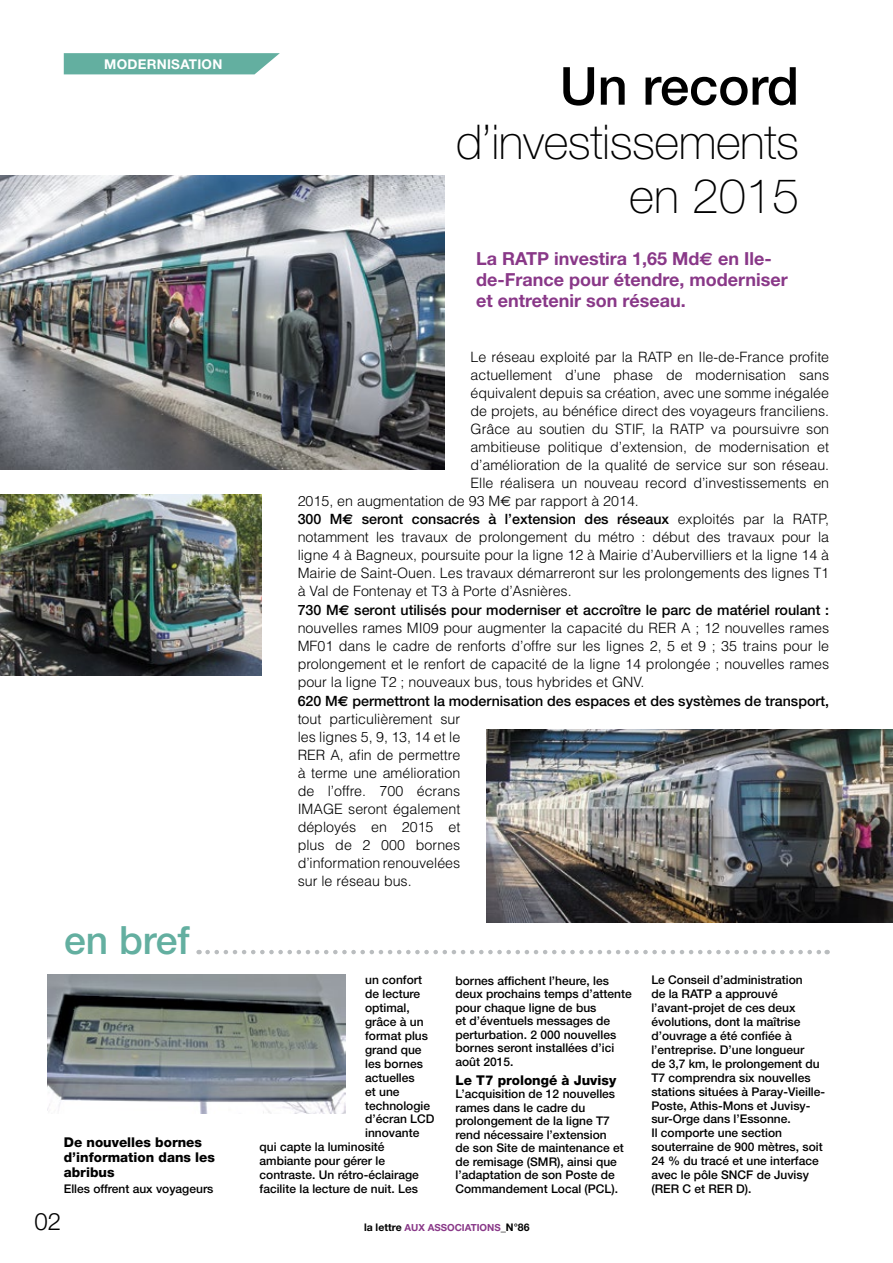
<style>
.page{position:relative;width:893px;height:1263px;background:#fff}
.page>*{position:absolute;margin:0;border:0;box-sizing:border-box;transform-origin:0 0}
.t1{font:500 52.5px "Helvetica Neue";color:#000}
.t2{font:100 48px/54px "Helvetica Neue";letter-spacing:-.01em;color:#000;text-align:right}
.t3{font:500 39px "Helvetica Neue";color:#63afa0}
.t4{font:300 24px "Helvetica Neue";color:#000}
.t5{font:700 18px/21px "Helvetica Neue";color:#893888}
.t6{font:300 14.25px/18px "Helvetica";color:#000;text-align:justify}
.t7{font:500 14.25px "Helvetica Neue";color:#000}
.t8{font:800 13.5px/15px "Helvetica Neue";color:#000}
.t9{font:700 13.5px "Helvetica Neue";letter-spacing:.02em;color:#fff}
.t10{font:500 12px/14px "Helvetica Neue";color:#000}
.t11{font:700 9.75px "Helvetica Neue";color:#893888}
.s1{font-family:"Euro Sans"}
.s2{font-family:"Euro Sans";font-weight:400}
.s3{font-family:"Euro Sans";font-weight:700}
.s4{font-family:"Helvetica";font-weight:300}
.s5{font-size:10.5px;color:#000}
</style>
<div class="page">
<svg style="left:64px;top:53px;width:216px;height:22px;background:#71b6a8"></svg>
<svg style="left:208px;top:950px;width:620px;height:4px"></svg>
<img style="left:47px;top:974px;width:299px;height:139px">
<img style="left:0;top:175px;width:444px;height:294px">
<img style="left:487px;top:729px;width:406px;height:194px">
<img style="left:0;top:494px;width:261px;height:182px">
<p class="t9" style="left:104px;top:56px;width:120px">MODERNISATION</p>
<h3 class="t3" style="left:64px;top:917px;width:127px">en bref</h3>
<p class="t8" style="left:64px;top:1135px;width:153px">De nouvelles bornes d’information dans les abribus</p>
<p class="t10" style="left:64px;top:1181px;width:151px">Elles offrent aux voyageurs</p>
<h1 class="t1" style="left:560px;top:55px;width:241px">Un record</h1>
<h2 class="t2" style="left:456px;top:115px;width:344px">d’investissements en 2015</h2>
<p class="t5" style="left:476px;top:248px;width:313px">La RATP investira 1,65 Md<span class="s1">€</span> en Ile&shy;de-France pour étendre, moderniser et entretenir son réseau.</p>
<p class="t6" style="left:471px;top:347px;width:360px">Le réseau exploité par la RATP en Ile-de-France profite</p>
<p class="t6" style="left:471px;top:365px;width:360px">actuellement d’une phase de modernisation sans</p>
<p class="t6" style="left:471px;top:383px;width:360px">équivalent depuis sa création, avec une somme inégalée</p>
<p class="t6" style="left:471px;top:401px;width:360px">de projets, au bénéfice direct des voyageurs franciliens.</p>
<p class="t6" style="left:471px;top:419px;width:360px">Grâce au soutien du STIF, la RATP va poursuivre son</p>
<p class="t6" style="left:471px;top:437px;width:360px">ambitieuse politique d’extension, de modernisation et</p>
<p class="t6" style="left:471px;top:455px;width:360px">d’amélioration de la qualité de service sur son réseau.</p>
<p class="t6" style="left:471px;top:473px;width:360px">Elle réalisera un nouveau record d’investissements en</p>
<p class="t6" style="left:298px;top:491px;width:343px">2015, en augmentation de 93 M<span class="s2">€</span> par rapport à 2014.</p>
<p class="t7" style="left:298px;top:511px;width:533px">300 M<span class="s3">€</span> seront consacrés à l’extension des réseaux <span class="s4">exploités par la RATP,</span></p>
<p class="t6" style="left:298px;top:528px;width:533px">notamment les travaux de prolongement du métro : début des travaux pour la ligne 4 à Bagneux, poursuite pour la ligne 12 à Mairie d’Aubervilliers et la ligne 14 à Mairie de Saint-Ouen. Les travaux démarreront sur les prolongements des lignes T1 à Val de Fontenay et T3 à Porte d’Asnières.</p>
<p class="t7" style="left:298px;top:602px;width:533px">730 M<span class="s3">€</span> seront utilisés pour moderniser et accroître le parc de matériel roulant :</p>
<p class="t6" style="left:298px;top:619px;width:533px">nouvelles rames MI09 pour augmenter la capacité du RER A ; 12 nouvelles rames MF01 dans le cadre de renforts d’offre sur les lignes 2, 5 et 9 ; 35 trains pour le prolongement et le renfort de capacité de la ligne 14 prolongée ; nouvelles rames pour la ligne T2 ; nouveaux bus, tous hybrides et GNV.</p>
<p class="t7" style="left:298px;top:692px;width:533px">620 M<span class="s3">€</span> permettront la modernisation des espaces et des systèmes de transport,</p>
<p class="t6" style="left:298px;top:709px;width:164px">tout particulièrement sur les lignes 5, 9, 13, 14 et le RER A, afin de permettre à terme une amélioration de l’offre. 700 écrans IMAGE seront également déployés en 2015 et plus de 2 000 bornes d’information renouvelées sur le réseau bus.</p>
<p class="t10" style="left:365px;top:973px;width:58px">un confort</p>
<p class="t10" style="left:365px;top:987px;width:57px">de lecture</p>
<p class="t10" style="left:365px;top:1001px;width:46px">optimal,</p>
<p class="t10" style="left:365px;top:1015px;width:60px">grâce à un</p>
<p class="t10" style="left:365px;top:1029px;width:64px">format plus</p>
<p class="t10" style="left:365px;top:1042px;width:58px">grand que</p>
<p class="t10" style="left:365px;top:1056px;width:59px">les bornes</p>
<p class="t10" style="left:365px;top:1070px;width:51px">actuelles</p>
<p class="t10" style="left:365px;top:1084px;width:36px">et une</p>
<p class="t10" style="left:365px;top:1098px;width:66px">technologie</p>
<p class="t10" style="left:365px;top:1112px;width:71px">d’écran LCD</p>
<p class="t10" style="left:365px;top:1126px;width:56px">innovante</p>
<p class="t10" style="left:260px;top:1140px;width:126px">qui capte la luminosité</p>
<p class="t10" style="left:260px;top:1154px;width:127px">ambiante pour gérer le</p>
<p class="t10" style="left:260px;top:1168px;width:161px">contraste. Un rétro-éclairage</p>
<p class="t10" style="left:260px;top:1181px;width:160px">facilite la lecture de nuit. Les</p>
<p class="t10" style="left:455px;top:973px;width:178px;line-height:13.5px">bornes affichent l’heure, les deux prochains temps d’attente pour chaque ligne de bus<br>et d’éventuels messages de perturbation. 2 000 nouvelles bornes seront installées d’ici août 2015.</p>
<p class="t8" style="left:455px;top:1072px;width:162px">Le T7 prolongé à Juvisy</p>
<p class="t10" style="left:455px;top:1087px;width:170px;line-height:13.5px">L’acquisition de 12 nouvelles rames dans le cadre du prolongement de la ligne T7 rend nécessaire l’extension<br>de son Site de maintenance et de remisage (SMR), ainsi que l’adaptation de son Poste de<br>Commandement Local (PCL).</p>
<p class="t10" style="left:651px;top:973px;width:175px">Le Conseil d’administration<br>de la RATP a approuvé l’avant-projet de ces deux évolutions, dont la maîtrise d’ouvrage a été confiée à l’entreprise. D’une longueur<br>de 3,7 km, le prolongement du<br>T7 comprendra six nouvelles stations situées à Paray-Vieille-<br>Poste, Athis-Mons et Juvisy&shy;sur-Orge dans l’Essonne.<br>Il comporte une section souterraine de 900 mètres, soit<br>24 % du tracé et une interface avec le pôle SNCF de Juvisy (RER C et RER D).</p>
<h3 class="t4" style="left:34px;top:1207px;width:28px">02</h3>
<p class="t11" style="left:364px;top:1222px;width:167px"><span class="s5">la lettre</span> AUX ASSOCIATIONS<span class="s5">_N°86</span></p>
</div>
